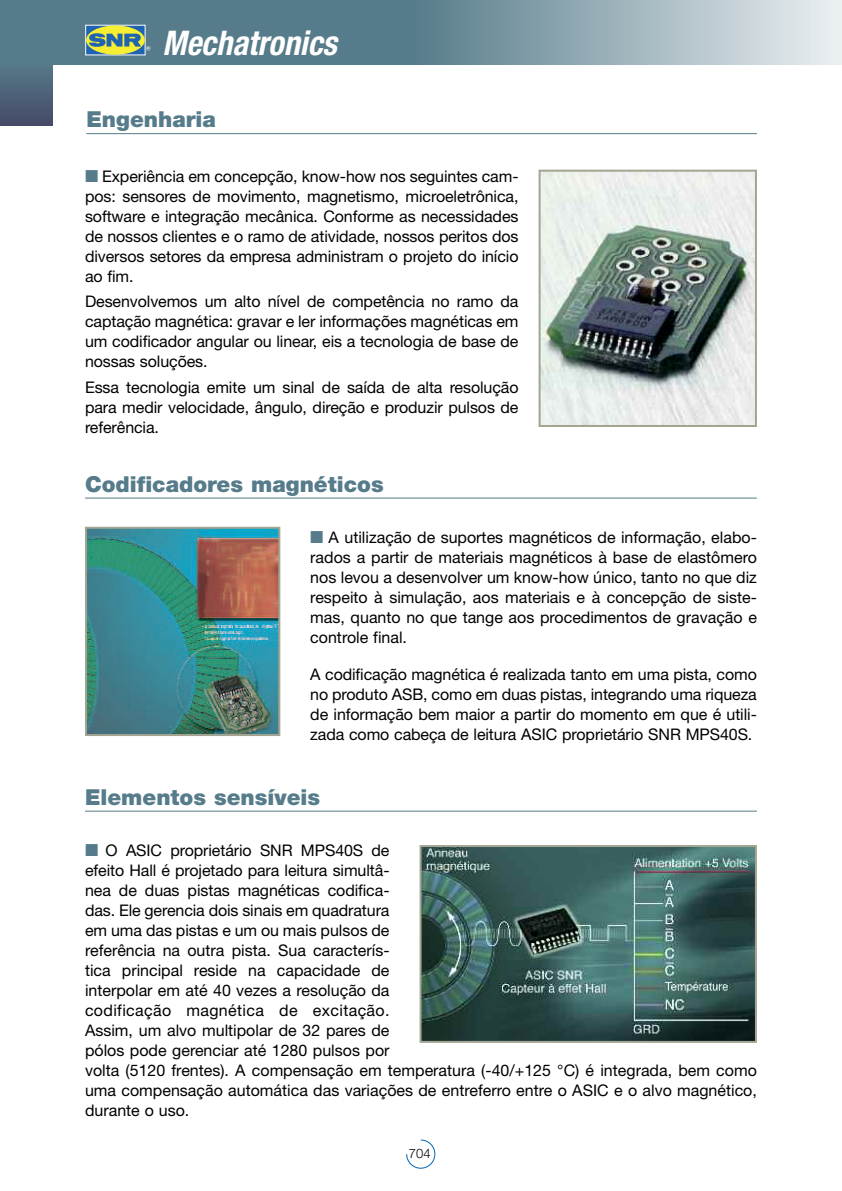
<style>
.page{position:relative;width:842px;height:1191px;background:#fff}
.page>*{position:absolute;margin:0;border:0;box-sizing:border-box;transform-origin:0 0}
.t1{font:italic 700 condensed 34px "Helvetica Neue";color:#fff;scale:.95 1}
.t2{font:900 22px "Helvetica Neue";color:#567b8a}
.t3{font:16px/20px "Helvetica Neue";color:#000;text-align:justify}
.t4{font:300 13px "Helvetica Neue";color:#000}
.s1{font-family:"European Pi Three";color:#567b8a}
</style>
<div class="page">
<div style="left:0;top:63px;width:53px;height:62px;background:linear-gradient(to bottom,#557a89,#464b68)"></div>
<div style="left:412px;top:0;width:430px;height:64px;background:linear-gradient(to right,#567b8a,#ecf0f2)"></div>
<div style="left:0;top:0;width:413px;height:64px;background:#567b8a"></div>
<svg style="left:406px;top:1139px;width:29px;height:29px"></svg>
<div style="left:86px;top:25px;width:59px;height:30px;background:#2064b1"></div>
<div style="left:86px;top:25px;width:59px;height:30px;background:#f6ee31;border-radius:50%"></div>
<svg style="left:89px;top:33px;width:61px;height:17px"></svg>
<hr style="left:86px;top:133px;width:671px;height:1px;background:#567b8a">
<hr style="left:85px;top:497px;width:672px;height:1px;background:#567b8a">
<hr style="left:85px;top:810px;width:672px;height:1px;background:#567b8a">
<img style="left:542px;top:173px;width:212px;height:251px">
<div style="left:539px;top:170px;width:218px;height:257px;border:2px solid #a3a592"></div>
<img style="left:423px;top:848px;width:331px;height:191px">
<div style="left:420px;top:845px;width:337px;height:197px;border:2px solid #a3a592"></div>
<img style="left:88px;top:530px;width:189px;height:203px">
<div style="left:85px;top:527px;width:195px;height:209px;border:2px solid #a3a592"></div>
<h1 class="t1" style="left:162px;top:31px;width:185px">Mechatronics</h1>
<h2 class="t2" style="left:86px;top:112px;width:131px">Engenharia</h2>
<p class="t3" style="left:85px;top:167px;width:435px"><span class="s1">-</span> Experiência em concepção, know-how nos seguintes cam&shy;pos: sensores de movimento, magnetismo, microeletrônica, software e integração mecânica. Conforme as necessidades de nossos clientes e o ramo de atividade, nossos peritos dos diversos setores da empresa administram o projeto do início ao fim.</p>
<p class="t3" style="left:85px;top:293px;width:435px">Desenvolvemos um alto nível de competência no ramo da captação magnética: gravar e ler informações magnéticas em um codificador angular ou linear, eis a tecnologia de base de nossas soluções.</p>
<p class="t3" style="left:85px;top:379px;width:435px">Essa tecnologia emite um sinal de saída de alta resolução para medir velocidade, ângulo, direção e produzir pulsos de referência.</p>
<h2 class="t2" style="left:85px;top:476px;width:300px">Codificadores magnéticos</h2>
<p class="t3" style="left:310px;top:529px;width:448px"><span class="s1">-</span> A utilização de suportes magnéticos de informação, elabo&shy;rados a partir de materiais magnéticos à base de elastômero nos levou a desenvolver um know-how único, tanto no que diz respeito à simulação, aos materiais e à concepção de siste&shy;mas, quanto no que tange aos procedimentos de gravação e controle final.</p>
<p class="t3" style="left:310px;top:666px;width:448px">A codificação magnética é realizada tanto em uma pista, como no produto ASB, como em duas pistas, integrando uma riqueza de informação bem maior a partir do momento em que é utili&shy;zada como cabeça de leitura ASIC proprietário SNR MPS40S.</p>
<h2 class="t2" style="left:85px;top:789px;width:237px">Elementos sensíveis</h2>
<p class="t3" style="left:85px;top:842px;width:673px;text-align:left"><span class="s1">-</span> O ASIC proprietário SNR MPS40S de<br>efeito Hall é projetado para leitura simultâ-<br>nea de duas pistas magnéticas codifica-<br>das. Ele gerencia dois sinais em quadratura<br>em uma das pistas e um ou mais pulsos de<br>referência na outra pista. Sua caracterís-<br>tica principal reside na capacidade de<br>interpolar em até 40 vezes a resolução da<br>codificação magnética de excitação.<br>Assim, um alvo multipolar de 32 pares de<br>pólos pode gerenciar até 1280 pulsos por<br>volta (5120 frentes). A compensação em temperatura (-40/+125 °C) é integrada, bem como uma compensação automática das variações de entreferro entre o ASIC e o alvo magnético, durante o uso.</p>
<p class="t4" style="left:409px;top:1148px;width:23px">704</p>
</div>
